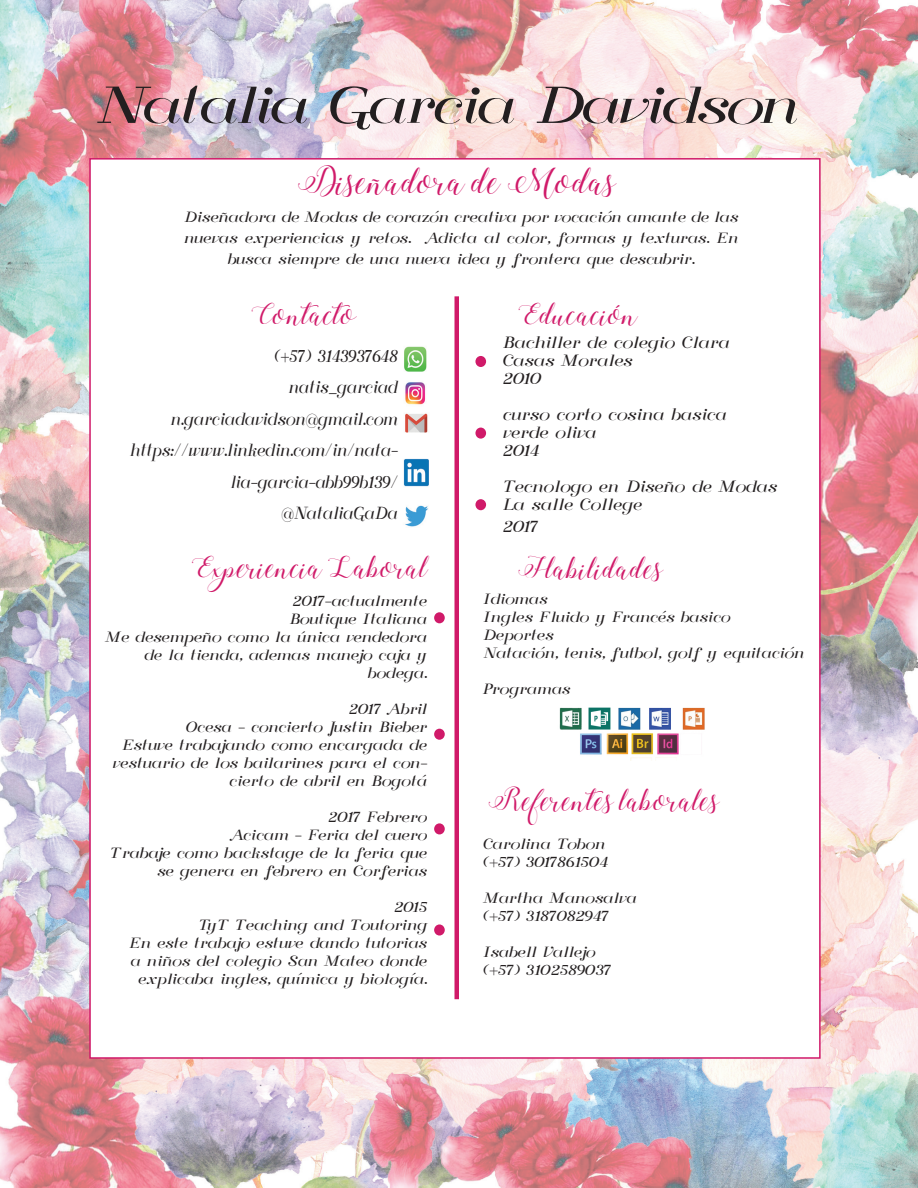
<style>
.page{position:relative;width:918px;height:1188px;background:#fff}
.page>*{position:absolute;margin:0;border:0;box-sizing:border-box;transform-origin:0 0}
.t1{font:52.5px "Florence";letter-spacing:-.05em;color:#231f20;scale:1.11 1}
.t2{font:33.6px "Stylish Calligraphy Demo";color:#d01a69}
.t3{font:28.35px "Stylish Calligraphy Demo";color:#d01a69}
.t4{font:17.7px/31.5px "Florence";color:#231f20;text-align:right;scale:.85 1}
.t5{font:16.5px/18px "Florence";color:#231f20}
.t6{font:15px/18px "Florence";color:#231f20;text-align:right}
</style>
<div class="page">
<img style="left:0;top:0;width:918px;height:1188px">
<div style="left:89px;top:158px;width:732px;height:901px;background:#fff;border:2px solid #d01a69"></div>
<div style="left:454px;top:296px;width:5px;height:703px;background:#d01a69"></div>
<div style="left:475px;top:356px;width:11px;height:11px;background:#d01a69;border-radius:50%"></div>
<img style="left:559px;top:707px;width:146px;height:53px">
<div style="left:475px;top:499px;width:11px;height:11px;background:#d01a69;border-radius:50%"></div>
<div style="left:434px;top:612px;width:11px;height:11px;background:#d01a69;border-radius:50%"></div>
<div style="left:434px;top:729px;width:11px;height:11px;background:#d01a69;border-radius:50%"></div>
<div style="left:434px;top:823px;width:11px;height:11px;background:#d01a69;border-radius:50%"></div>
<div style="left:434px;top:924px;width:11px;height:12px;background:#d01a69;border-radius:50%"></div>
<img style="left:403px;top:346px;width:26px;height:181px">
<div style="left:475px;top:428px;width:11px;height:11px;background:#d01a69;border-radius:50%"></div>
<p class="t1" style="left:96px;top:75px;width:636px">Natalia Garcia Davidson</p>
<p class="t2" style="left:297px;top:162px;width:320px">Diseñadora de Modas</p>
<p class="t6" style="left:185px;top:207px;width:556px;line-height:21px;text-align:center">Diseñadora de Modas de corazón creativa por vocación amante de las nuevas experiencias y retos. Adicta al color, formas y texturas. En busca siempre de una nueva idea y frontera que descubrir.</p>
<p class="t3" style="left:519px;top:297px;width:121px">Educación</p>
<p class="t5" style="left:503px;top:334px;width:228px">Bachiller de colegio Clara<br>Casas Morales</p>
<p class="t5" style="left:503px;top:370px;width:40px">2010</p>
<p class="t5" style="left:503px;top:406px;width:225px">curso corto cosina basica</p>
<p class="t5" style="left:503px;top:424px;width:95px">verde oliva</p>
<p class="t5" style="left:503px;top:442px;width:38px">2014</p>
<p class="t5" style="left:503px;top:478px;width:276px">Tecnologo en Diseño de Modas</p>
<p class="t5" style="left:503px;top:496px;width:141px">La salle College</p>
<p class="t5" style="left:503px;top:518px;width:37px">2017</p>
<p class="t3" style="left:519px;top:552px;width:146px">Habilidades</p>
<p class="t6" style="left:484px;top:590px;width:66px">Idiomas</p>
<p class="t6" style="left:484px;top:608px;width:249px">Ingles Fluido y Francés basico</p>
<p class="t6" style="left:484px;top:626px;width:72px">Deportes</p>
<p class="t6" style="left:484px;top:644px;width:322px">Natación, tenis, futbol, golf y equitación</p>
<p class="t6" style="left:484px;top:680px;width:89px">Programas</p>
<p class="t3" style="left:252px;top:298px;width:106px">Contacto</p>
<p class="t4" style="left:275px;top:341px;width:146px">(+57) 3143937648</p>
<p class="t4" style="left:289px;top:372px;width:130px">natis_garciad</p>
<p class="t4" style="left:171px;top:404px;width:268px">n.garciadavidson@gmail.com</p>
<p class="t4" style="left:131px;top:435px;width:316px">https://www.linkedin.com/in/nata&shy;lia-garcia-abb99b139/</p>
<p class="t4" style="left:282px;top:498px;width:139px">@NataliaGaDa</p>
<p class="t3" style="left:192px;top:551px;width:237px">Experiencia Laboral</p>
<p class="t6" style="left:293px;top:592px;width:136px">2017-actualmente</p>
<p class="t6" style="left:290px;top:610px;width:139px">Boutique Italiana</p>
<p class="t6" style="left:106px;top:628px;width:323px">Me desempeño como la única vendedora de la tienda, ademas manejo caja y bodega.</p>
<p class="t6" style="left:349px;top:700px;width:80px">2017 Abril</p>
<p class="t6" style="left:186px;top:718px;width:243px">Ocesa - concierto Justin Bieber</p>
<p class="t6" style="left:113px;top:736px;width:316px">Estuve trabajando como encargada de vestuario de los bailarines para el con&shy;cierto de abril en Bogotá</p>
<p class="t6" style="left:329px;top:808px;width:100px">2017 Febrero</p>
<p class="t6" style="left:230px;top:826px;width:198px">Acicam - Feria del cuero</p>
<p class="t6" style="left:110px;top:844px;width:319px">Trabaje como backstage de la feria que se genera en febrero en Corferias</p>
<p class="t6" style="left:394px;top:898px;width:34px">2015</p>
<p class="t6" style="left:199px;top:916px;width:230px">TyT Teaching and Toutoring</p>
<p class="t6" style="left:130px;top:934px;width:299px;text-align:center">En este trabajo estuve dando tutorias a niños del colegio San Mateo donde explicaba ingles, química y biología.</p>
<p class="t3" style="left:489px;top:783px;width:232px">Referentes laborales</p>
<p class="t6" style="left:484px;top:836px;width:123px">Carolina Tobon</p>
<p class="t6" style="left:484px;top:854px;width:126px">(+57) 3017861504</p>
<p class="t6" style="left:484px;top:890px;width:155px">Martha Manosalva</p>
<p class="t6" style="left:484px;top:908px;width:127px">(+57) 3187082947</p>
<p class="t6" style="left:484px;top:944px;width:114px">Isabell Vallejo</p>
<p class="t6" style="left:484px;top:962px;width:129px">(+57) 3102589037</p>
</div>
